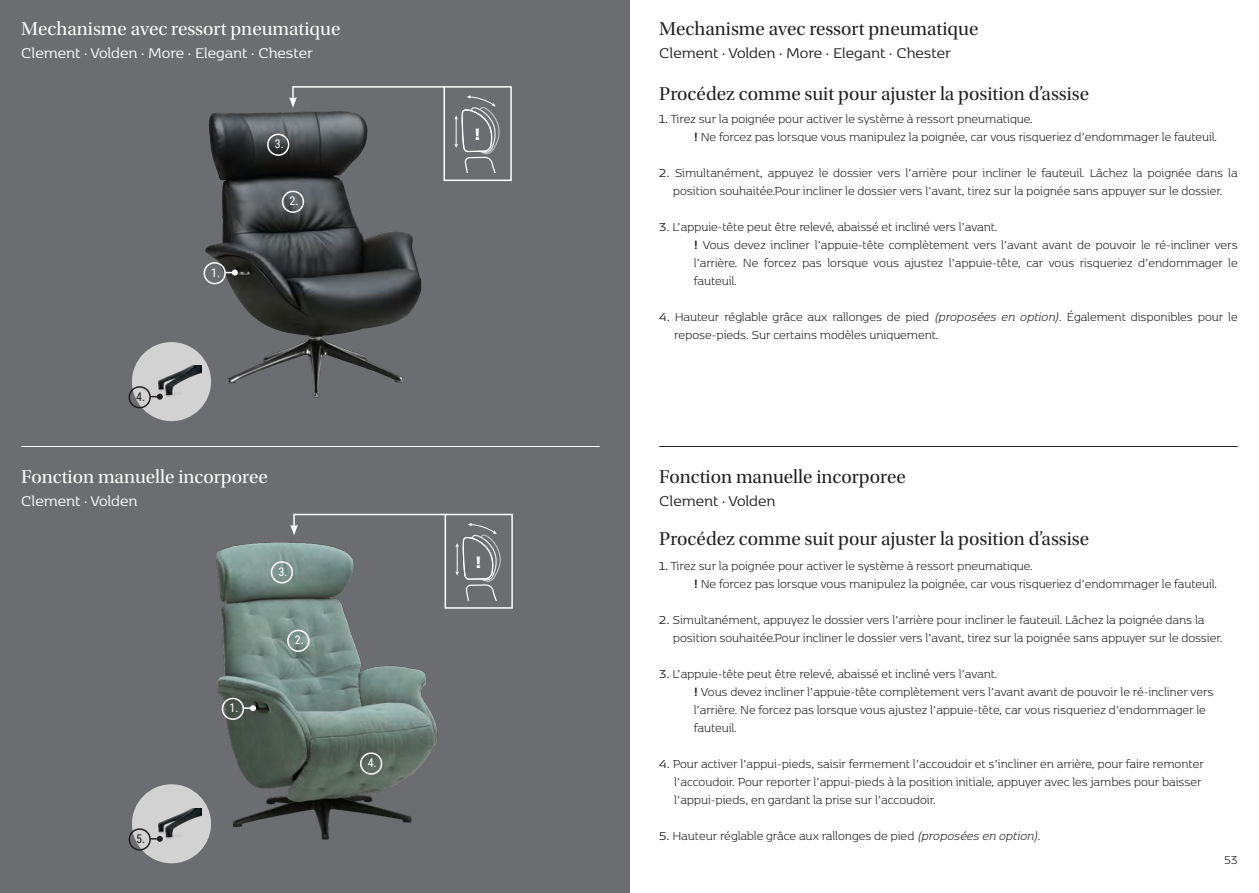
<style>
.page{position:relative;width:1259px;height:893px;background:#fff}
.page>*{position:absolute;margin:0;border:0;box-sizing:border-box;transform-origin:0 0}
.t1{font:19.5px "Utopia Std Subh";color:#231f20}
.t2{font:19.5px "Utopia Std Subh";color:#fff}
.t3{font:16.5px "Kobenhavn";color:#fff}
.t4{font:16.5px "Kobenhavn";color:#231f20}
.t5{font:700 expanded 16.05px "Helvetica Neue LT Std";color:#fff}
.t6{font:300 13.5px/18px "Kobenhavn";color:#231f20}
.t7{font:12px "Roboto Condensed";color:#fff}
.t8{font:12px "Roboto Condensed";color:#231f20}
.s1{font-weight:400}
.s2{font-weight:700}
.s3{font-style:italic}
</style>
<div class="page">
<div style="left:0;top:0;width:629px;height:893px;background:#6c6d70"></div>
<img style="left:205px;top:111px;width:198px;height:286px">
<svg style="left:454px;top:95px;width:46px;height:78px"></svg>
<div style="left:443px;top:86px;width:69px;height:95px;border:2px solid #fff"></div>
<svg style="left:289px;top:86px;width:156px;height:22px"></svg>
<svg style="left:455px;top:523px;width:46px;height:77px"></svg>
<div style="left:444px;top:514px;width:69px;height:95px;border:2px solid #fff"></div>
<svg style="left:290px;top:513px;width:156px;height:22px"></svg>
<div style="left:204px;top:262px;width:22px;height:22px;border:2px solid #fff;border-radius:50%"></div>
<div style="left:282px;top:191px;width:22px;height:22px;border:2px solid #fff;border-radius:50%"></div>
<div style="left:267px;top:134px;width:22px;height:22px;border:2px solid #fff;border-radius:50%"></div>
<svg style="left:225px;top:270px;width:13px;height:6px"></svg>
<div style="left:132px;top:342px;width:79px;height:79px;background:#d2d2d3;border-radius:50%"></div>
<img style="left:150px;top:366px;width:51px;height:31px">
<div style="left:129px;top:386px;width:22px;height:22px;border:2px solid #231f20;border-radius:50%"></div>
<svg style="left:150px;top:394px;width:13px;height:6px"></svg>
<div style="left:132px;top:784px;width:79px;height:79px;background:#d2d2d3;border-radius:50%"></div>
<img style="left:150px;top:808px;width:51px;height:31px">
<div style="left:129px;top:828px;width:22px;height:23px;border:2px solid #231f20;border-radius:50%"></div>
<svg style="left:150px;top:836px;width:13px;height:6px"></svg>
<hr style="left:21px;top:446px;width:579px;height:1px;background:#fff">
<img style="left:206px;top:542px;width:232px;height:301px">
<div style="left:287px;top:630px;width:22px;height:22px;border:2px solid #fff;border-radius:50%"></div>
<div style="left:360px;top:752px;width:22px;height:23px;border:2px solid #fff;border-radius:50%"></div>
<div style="left:271px;top:561px;width:22px;height:22px;border:2px solid #fff;border-radius:50%"></div>
<div style="left:222px;top:698px;width:22px;height:22px;border:2px solid #fff;border-radius:50%"></div>
<svg style="left:243px;top:705px;width:13px;height:6px"></svg>
<hr style="left:659px;top:446px;width:578px;height:1px;background:#231f20">
<p class="t2" style="left:21px;top:19px;width:320px">Mechanisme avec ressort pneumatique</p>
<p class="t3" style="left:21px;top:42px;width:293px">Clement · Volden · More · Elegant · Chester</p>
<p class="t7" style="left:275px;top:135px;width:11px">3.</p>
<p class="t7" style="left:211px;top:264px;width:11px">1.</p>
<p class="t7" style="left:289px;top:193px;width:11px">2.</p>
<p class="t8" style="left:136px;top:388px;width:11px">4.</p>
<p class="t2" style="left:21px;top:466px;width:248px">Fonction manuelle incorporee</p>
<p class="t3" style="left:21px;top:490px;width:118px">Clement · Volden</p>
<p class="t7" style="left:229px;top:700px;width:11px">1.</p>
<p class="t7" style="left:278px;top:563px;width:11px">3.</p>
<p class="t7" style="left:295px;top:632px;width:11px">2.</p>
<p class="t8" style="left:136px;top:830px;width:11px">5.</p>
<p class="t7" style="left:368px;top:754px;width:11px">4.</p>
<p class="t5" style="left:474px;top:124px;width:7px">!</p>
<p class="t5" style="left:475px;top:552px;width:7px">!</p>
<p class="t1" style="left:659px;top:19px;width:320px">Mechanisme avec ressort pneumatique</p>
<p class="t4" style="left:659px;top:42px;width:293px">Clement · Volden · More · Elegant · Chester</p>
<p class="t1" style="left:659px;top:84px;width:431px">Procédez comme suit pour ajuster la position d’assise</p>
<p class="t6" style="left:659px;top:109px;width:375px"><span class="s1">1.</span> Tirez sur la poignée pour activer le système à ressort pneumatique.</p>
<p class="t6" style="left:694px;top:127px;width:525px"><span class="s2">!</span> Ne forcez pas lorsque vous manipulez la poignée, car vous risqueriez d’endommager le fauteuil.</p>
<p class="t6" style="left:659px;top:163px;width:580px;text-align:center"><span class="s1">2.</span> Simultanément, appuyez le dossier vers l’arrière pour incliner le fauteuil. Lâchez la poignée dans la position souhaitée.Pour incliner le dossier vers l’avant, tirez sur la poignée sans appuyer sur le dossier.</p>
<p class="t6" style="left:659px;top:217px;width:340px"><span class="s1">3.</span> L’appuie-tête peut être relevé, abaissé et incliné vers l’avant.</p>
<p class="t6" style="left:694px;top:235px;width:545px;text-align:justify"><span class="s2">!</span> Vous devez incliner l’appuie-tête complètement vers l’avant avant de pouvoir le ré-incliner vers l’arrière. Ne forcez pas lorsque vous ajustez l’appuie-tête, car vous risqueriez d’endommager le fauteuil.</p>
<p class="t6" style="left:674px;top:307px;width:565px;text-indent:-15px"><span class="s1">4.</span> Hauteur réglable grâce aux rallonges de pied <span class="s3">(proposées en option)</span>. Également disponibles pour le repose-pieds. Sur certains modèles uniquement.</p>
<p class="t1" style="left:659px;top:466px;width:248px">Fonction manuelle incorporee</p>
<p class="t4" style="left:659px;top:490px;width:118px">Clement · Volden</p>
<p class="t1" style="left:659px;top:528px;width:431px">Procédez comme suit pour ajuster la position d’assise</p>
<p class="t6" style="left:659px;top:556px;width:375px"><span class="s1">1.</span> Tirez sur la poignée pour activer le système à ressort pneumatique.</p>
<p class="t6" style="left:694px;top:574px;width:525px"><span class="s2">!</span> Ne forcez pas lorsque vous manipulez la poignée, car vous risqueriez d’endommager le fauteuil.</p>
<p class="t6" style="left:673px;top:610px;width:551px;text-indent:-14px"><span class="s1">2.</span> Simultanément, appuyez le dossier vers l’arrière pour incliner le fauteuil. Lâchez la poignée dans la position souhaitée.Pour incliner le dossier vers l’avant, tirez sur la poignée sans appuyer sur le dossier.</p>
<p class="t6" style="left:659px;top:664px;width:340px"><span class="s1">3.</span> L’appuie-tête peut être relevé, abaissé et incliné vers l’avant.</p>
<p class="t6" style="left:694px;top:682px;width:521px"><span class="s2">!</span> Vous devez incliner l’appuie-tête complètement vers l’avant avant de pouvoir le ré-incliner vers l’arrière. Ne forcez pas lorsque vous ajustez l’appuie-tête, car vous risqueriez d’endommager le fauteuil.</p>
<p class="t6" style="left:674px;top:754px;width:531px;text-indent:-15px"><span class="s1">4.</span> Pour activer l’appui-pieds, saisir fermement l’accoudoir et s’incliner en arrière, pour faire remonter l’accoudoir. Pour reporter l’appui-pieds à la position initiale, appuyer avec les jambes pour baisser l’appui-pieds, en gardant la prise sur l’accoudoir.</p>
<p class="t6" style="left:659px;top:826px;width:383px"><span class="s1">5.</span> Hauteur réglable grâce aux rallonges de pied <span class="s3">(proposées en option)</span>.</p>
<p class="t6" style="left:1224px;top:850px;width:15px">53</p>
</div>
